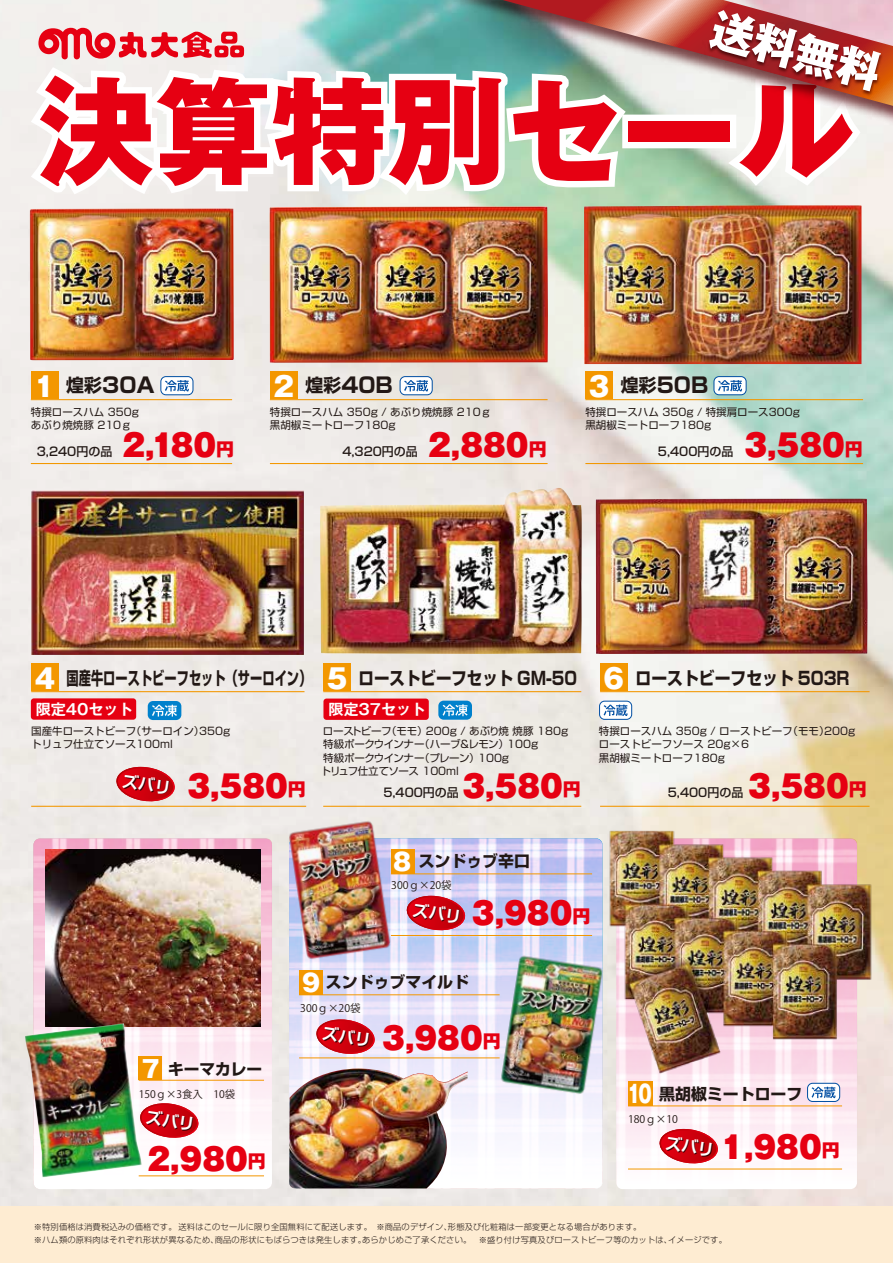
<style>
.page{position:relative;width:893px;height:1263px;background:#fff}
.page>*{position:absolute;margin:0;border:0;box-sizing:border-box;transform-origin:0 0}
.t1{font:800 116.55px "Gothic MB101 Pro";color:#e60012}
.t2{font:800 43.5px "Gothic MB101 Pro";color:#fff}
.t3{font:900 30px "Gothic MB101 Pr 6 N";color:#e60012}
.t4{font:700 21px "Shin Go Pro";color:#221815}
.t5{font:700 18px "Shin Go Pro";color:#221815;scale:.68 1}
.t6{font:700 18px "Shin Go Pro";color:#221815;scale:.86 1}
.t7{font:700 18px "Shin Go Pro";color:#221815;scale:.88 1}
.t8{font:700 15.9px "Shin Go Pro";color:#221815}
.t9{font:700 15.75px "Shin Go Pro";color:#221815}
.t10{font:700 15px "Gothic MB101 Pr 6 N De";color:#fff}
.t11{font:500 12px "Shin Go Pro";color:#221815}
.t12{font:10.5px/13.5px "Shin Go Pro";color:#221815}
.t13{font:10.5px/13.5px "Shin Go Pro";letter-spacing:-.02em;color:#221815}
.t14{font:10.5px "Koz Go Pr 6 N";color:#221815}
.t15{font:10.35px "Koz Go Pr 6 N";color:#221815}
.t16{font:300 8.25px/13.5px "Shin Go Pro";letter-spacing:.02em;color:#221815}
.s1{font-family:"Gothic MB101 Pro";font-weight:800;font-size:27px;color:#fff}
.s2{font-size:18px}
.s3{font-weight:800;font-size:18px}
.s4{font-family:"Gothic MB101 Pro";font-weight:800;font-size:23.55px;color:#fff}
.s5{font-family:"Gothic MB101 Pro";font-weight:800;font-size:23.85px;color:#fff}
</style>
<div class="page">
<img style="left:0;top:0;width:893px;height:1206px">
<svg style="left:21px;top:0;width:872px;height:205px"></svg>
<img style="left:701px;top:5px;width:188px;height:99px">
<img style="left:33px;top:838px;width:240px;height:350px">
<img style="left:616px;top:1075px;width:242px;height:113px">
<img style="left:289px;top:838px;width:313px;height:350px">
<img style="left:269px;top:206px;width:279px;height:157px">
<img style="left:30px;top:208px;width:204px;height:152px">
<div style="left:0;top:1206px;width:893px;height:57px;background:#feecd2"></div>
<div style="left:161px;top:377px;width:32px;height:18px;background:#fff;border-radius:5px"></div>
<div style="left:160px;top:376px;width:33px;height:19px;border:1px solid #004ea2;border-radius:5px"></div>
<svg style="left:165px;top:380px;width:24px;height:12px"></svg>
<hr style="left:31px;top:399px;width:201px;height:1px;background:#f39700">
<hr style="left:31px;top:463px;width:201px;height:1px;background:#f39700">
<div style="left:31px;top:371px;width:27px;height:28px;background:#f39700"></div>
<div style="left:400px;top:377px;width:32px;height:18px;background:#fff;border-radius:5px"></div>
<div style="left:400px;top:376px;width:33px;height:19px;border:1px solid #004ea2;border-radius:5px"></div>
<svg style="left:404px;top:380px;width:24px;height:12px"></svg>
<hr style="left:270px;top:399px;width:278px;height:1px;background:#f39700">
<hr style="left:270px;top:463px;width:278px;height:1px;background:#f39700">
<div style="left:270px;top:371px;width:27px;height:28px;background:#f39700"></div>
<div style="left:714px;top:377px;width:32px;height:18px;background:#fff;border-radius:5px"></div>
<div style="left:714px;top:376px;width:32px;height:19px;border:1px solid #004ea2;border-radius:5px"></div>
<svg style="left:718px;top:380px;width:24px;height:12px"></svg>
<hr style="left:585px;top:399px;width:278px;height:1px;background:#f39700">
<hr style="left:585px;top:463px;width:278px;height:1px;background:#f39700">
<div style="left:585px;top:371px;width:28px;height:28px;background:#f39700"></div>
<hr style="left:323px;top:691px;width:258px;height:1px;background:#f39700">
<hr style="left:323px;top:806px;width:258px;height:1px;background:#f39700">
<div style="left:323px;top:663px;width:28px;height:28px;background:#f39700"></div>
<hr style="left:31px;top:691px;width:273px;height:1px;background:#f39700">
<div style="left:31px;top:663px;width:28px;height:28px;background:#f39700"></div>
<div style="left:148px;top:701px;width:33px;height:19px;background:#0081cc;border-radius:5px"></div>
<svg style="left:152px;top:705px;width:25px;height:11px"></svg>
<hr style="left:31px;top:806px;width:275px;height:1px;background:#f39700">
<hr style="left:600px;top:691px;width:270px;height:1px;background:#f39700">
<hr style="left:600px;top:806px;width:270px;height:1px;background:#f39700">
<div style="left:600px;top:663px;width:28px;height:28px;background:#f39700"></div>
<div style="left:31px;top:698px;width:105px;height:22px;background:#e60012;border-radius:3px"></div>
<div style="left:323px;top:698px;width:106px;height:22px;background:#e60012;border-radius:3px"></div>
<img style="left:496px;top:950px;width:112px;height:150px">
<img style="left:284px;top:815px;width:112px;height:150px">
<div style="left:438px;top:701px;width:34px;height:19px;background:#0081cc;border-radius:5px"></div>
<svg style="left:443px;top:704px;width:25px;height:12px"></svg>
<div style="left:600px;top:701px;width:32px;height:18px;background:#fff;border-radius:5px"></div>
<div style="left:599px;top:701px;width:33px;height:19px;border:1px solid #004ea2;border-radius:5px"></div>
<svg style="left:604px;top:705px;width:24px;height:11px"></svg>
<img style="left:320px;top:488px;width:262px;height:166px">
<img style="left:584px;top:205px;width:277px;height:159px">
<img style="left:606px;top:828px;width:269px;height:247px">
<hr style="left:139px;top:1080px;width:125px;height:1px;background:#f39700">
<hr style="left:139px;top:1175px;width:125px;height:1px;background:#f39700">
<div style="left:139px;top:1056px;width:23px;height:24px;background:#f39700"></div>
<hr style="left:391px;top:873px;width:201px;height:1px;background:#f39700">
<hr style="left:391px;top:935px;width:201px;height:1px;background:#f39700">
<div style="left:391px;top:849px;width:24px;height:24px;background:#f39700"></div>
<hr style="left:299px;top:994px;width:201px;height:1px;background:#f39700">
<hr style="left:299px;top:1057px;width:201px;height:1px;background:#f39700">
<div style="left:299px;top:970px;width:24px;height:24px;background:#f39700"></div>
<div style="left:807px;top:1083px;width:33px;height:18px;background:#fff;border-radius:5px"></div>
<div style="left:807px;top:1083px;width:33px;height:19px;border:1px solid #004ea2;border-radius:5px"></div>
<svg style="left:812px;top:1087px;width:24px;height:11px"></svg>
<hr style="left:628px;top:1105px;width:214px;height:1px;background:#f39700">
<hr style="left:628px;top:1168px;width:214px;height:1px;background:#f39700">
<div style="left:628px;top:1081px;width:24px;height:24px;background:#f39700"></div>
<img style="left:596px;top:498px;width:272px;height:156px">
<img style="left:32px;top:491px;width:272px;height:164px">
<img style="left:45px;top:849px;width:215px;height:178px">
<img style="left:289px;top:1068px;width:179px;height:120px">
<img style="left:25px;top:1023px;width:117px;height:154px">
<svg style="left:115px;top:767px;width:61px;height:36px;background:#d7424b"></svg>
<svg style="left:139px;top:1103px;width:61px;height:36px"></svg>
<svg style="left:405px;top:896px;width:61px;height:36px;background:#cf3c4f"></svg>
<svg style="left:315px;top:1019px;width:61px;height:37px;background:#d74654"></svg>
<svg style="left:658px;top:1129px;width:61px;height:36px"></svg>
<h2 class="t2" style="left:721px;top:-7px;width:175px;rotate:15deg">送料無料</h2>
<h1 class="t1" style="left:39px;top:34px;width:817px">決算特別セール</h1>
<h3 class="t4" style="left:34px;top:369px;width:122px"><span class="s1">1</span> <span class="s2">煌彩</span>30A</h3>
<h3 class="t4" style="left:273px;top:369px;width:121px"><span class="s1">2</span> <span class="s2">煌彩</span>40B</h3>
<h3 class="t4" style="left:589px;top:369px;width:121px"><span class="s1">3</span> <span class="s2">煌彩</span>50B</h3>
<p class="t12" style="left:31px;top:404px;width:110px">特撰ロースハム 350gあぶり焼焼豚 210ｇ</p>
<p class="t11" style="left:37px;top:442px;width:77px">3,240円の品</p>
<h3 class="t3" style="left:122px;top:421px;width:113px">2,180<span class="s3">円</span></h3>
<p class="t12" style="left:270px;top:404px;width:223px">特撰ロースハム 350g / あぶり焼焼豚 210ｇ黒胡椒ミートローフ180g</p>
<p class="t11" style="left:342px;top:442px;width:77px">4,320円の品</p>
<h3 class="t3" style="left:428px;top:421px;width:120px">2,880<span class="s3">円</span></h3>
<p class="t12" style="left:585px;top:404px;width:216px">特撰ロースハム 350g / 特撰肩ロース300g黒胡椒ミートローフ180g</p>
<p class="t11" style="left:658px;top:442px;width:77px">5,400円の品</p>
<h3 class="t3" style="left:744px;top:421px;width:120px">3,580<span class="s3">円</span></h3>
<h3 class="t5" style="left:35px;top:664px;width:408px"><span class="s1">4</span> 国産牛ローストビーフセット（サーロイン）</h3>
<h3 class="t6" style="left:327px;top:664px;width:293px"><span class="s1">5</span> ローストビーフセット GM-50</h3>
<h3 class="t10" style="left:36px;top:697px;width:99px">限定40セット</h3>
<h3 class="t10" style="left:328px;top:697px;width:99px">限定37セット</h3>
<h3 class="t7" style="left:604px;top:664px;width:281px"><span class="s1">6</span> ローストビーフセット 503R</h3>
<p class="t12" style="left:31px;top:723px;width:201px">国産牛ローストビーフ（サーロイン）350gトリュフ仕立てソース100ml</p>
<h3 class="t3" style="left:187px;top:761px;width:120px">3,580<span class="s3">円</span></h3>
<p class="t13" style="left:321px;top:723px;width:249px">ローストビーフ（モモ）200g / あぶり焼 焼豚 180g特級ポークウインナー（ハーブ＆レモン）100g<br>特級ポークウインナー（プレーン）100g<br>トリュフ仕立てソース 100ml</p>
<p class="t11" style="left:383px;top:782px;width:77px">5,400円の品</p>
<h3 class="t3" style="left:462px;top:761px;width:120px">3,580<span class="s3">円</span></h3>
<p class="t12" style="left:599px;top:723px;width:258px">特撰ロースハム 350g / ローストビーフ（モモ）200gローストビーフソース 20g×6<br>黒胡椒ミートローフ180g</p>
<h3 class="t3" style="left:748px;top:761px;width:120px">3,580<span class="s3">円</span></h3>
<p class="t11" style="left:668px;top:782px;width:77px">5,400円の品</p>
<h3 class="t9" style="left:142px;top:1056px;width:122px"><span class="s4">7</span> キーマカレー</h3>
<p class="t15" style="left:139px;top:1088px;width:98px">150ｇ×3食入　10袋</p>
<h3 class="t3" style="left:147px;top:1134px;width:120px">2,980<span class="s3">円</span></h3>
<h3 class="t8" style="left:393px;top:848px;width:138px"><span class="s5">8</span> スンドゥブ辛口</h3>
<p class="t14" style="left:391px;top:879px;width:62px">300ｇ×20袋</p>
<h3 class="t3" style="left:472px;top:888px;width:120px">3,980<span class="s3">円</span></h3>
<h3 class="t8" style="left:302px;top:969px;width:168px"><span class="s5">9</span> スンドゥブマイルド</h3>
<p class="t14" style="left:300px;top:1002px;width:62px">300ｇ×20袋</p>
<h3 class="t3" style="left:382px;top:1013px;width:120px">3,980<span class="s3">円</span></h3>
<h3 class="t8" style="left:628px;top:1082px;width:176px"><span class="s5">10</span> 黒胡椒ミートローフ</h3>
<p class="t14" style="left:628px;top:1113px;width:51px">180ｇ×10</p>
<h3 class="t3" style="left:721px;top:1122px;width:120px">1,980<span class="s3">円</span></h3>
<p class="t16" style="left:34px;top:1219px;width:695px">※特別価格は消費税込みの価格です。 送料はこのセールに限り全国無料にて配送します。　※商品のデザイン、形態及び化粧箱は一部変更となる場合があります。<br>※ハム類の原料肉はそれぞれ形状が異なるため、商品の形状にもばらつきは発生します。あらかじめご了承ください。　※盛り付け写真及びローストビーフ等のカットは、イメージです。</p>
</div>
